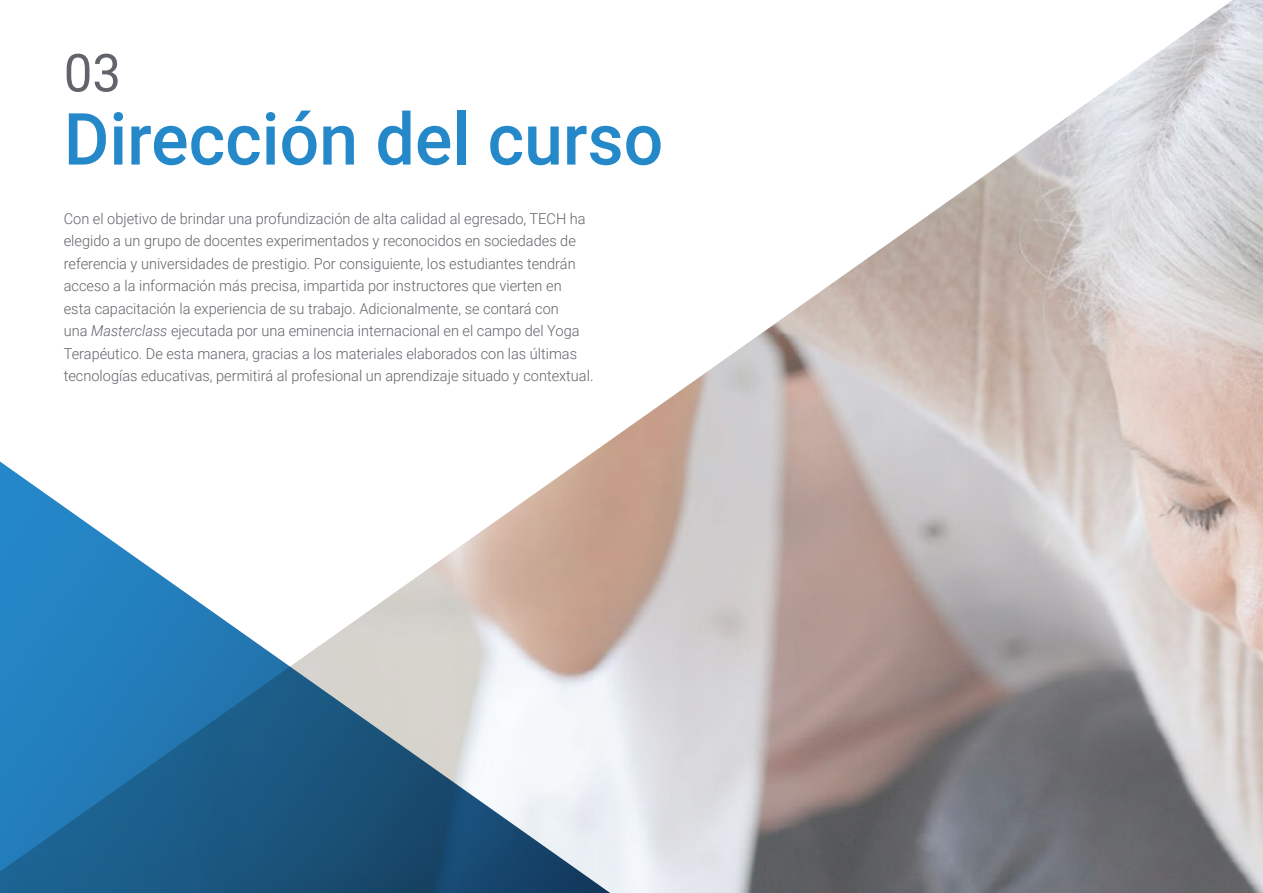
<style>
.page{position:relative;width:1263px;height:893px;background:#fff}
.page>*{position:absolute;margin:0;border:0;box-sizing:border-box;transform-origin:0 0}
.t1{font:500 72px "Roboto";color:#2488c9}
.t2{font:52.5px "Roboto";color:#61646a}
.t3{font:300 15px/22.5px "Roboto";color:#61646a}
.s1{font-style:italic}
</style>
<div class="page">
<img style="left:602px;top:0;width:661px;height:893px">
<svg style="left:0;top:446px;width:640px;height:447px"></svg>
<h2 class="t2" style="left:64px;top:36px;width:59px">03</h2>
<h1 class="t1" style="left:64px;top:89px;width:601px">Dirección del curso</h1>
<p class="t3" style="left:64px;top:207px;width:531px">Con el objetivo de brindar una profundización de alta calidad al egresado, TECH ha elegido a un grupo de docentes experimentados y reconocidos en sociedades de referencia y universidades de prestigio. Por consiguiente, los estudiantes tendrán acceso a la información más precisa, impartida por instructores que vierten en<br>esta capacitación la experiencia de su trabajo. Adicionalmente, se contará con<br>una <span class="s1">Masterclass</span> ejecutada por una eminencia internacional en el campo del Yoga Terapéutico. De esta manera, gracias a los materiales elaborados con las últimas tecnologías educativas, permitirá al profesional un aprendizaje situado y contextual.</p>
</div>
